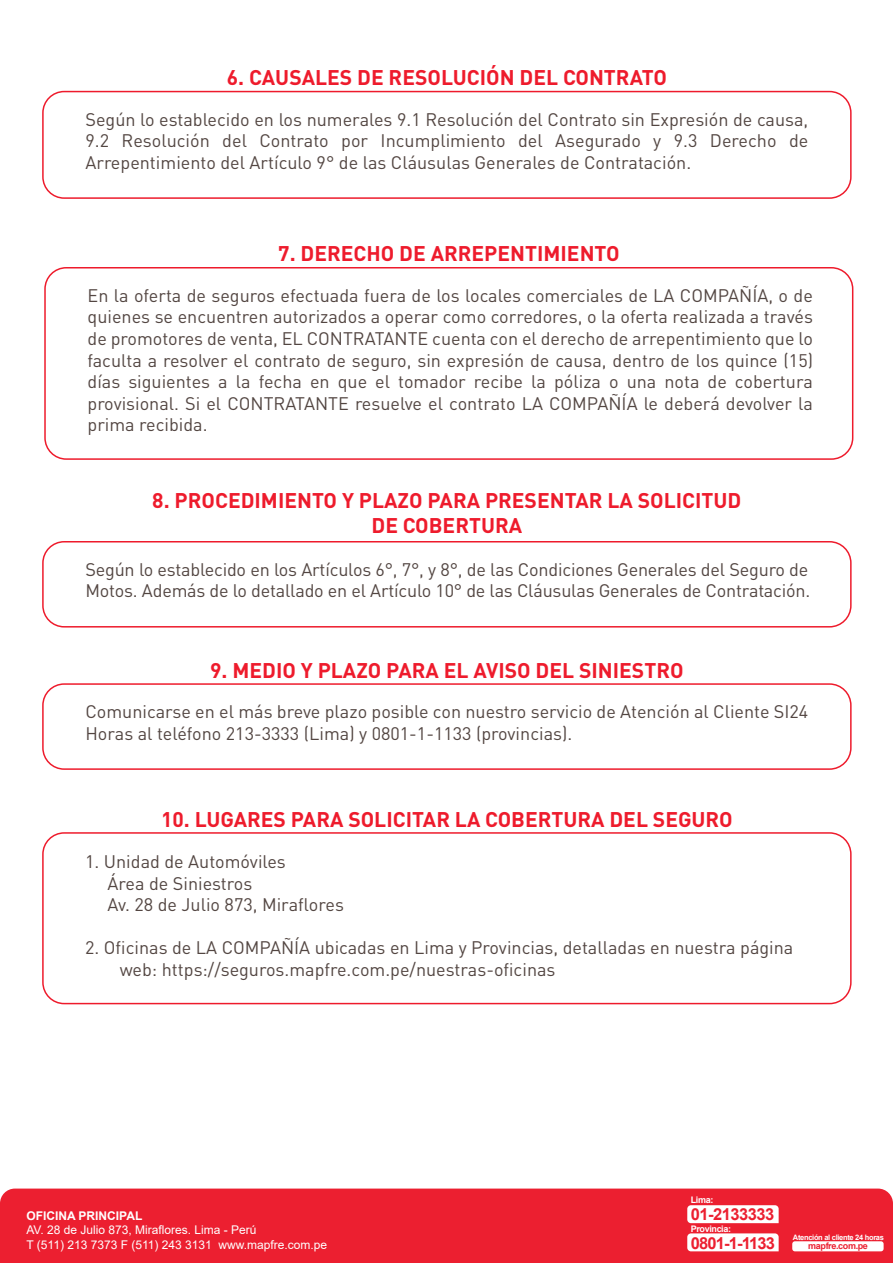
<style>
.page{position:relative;width:893px;height:1263px;background:#fff}
.page>*{position:absolute;margin:0;border:0;box-sizing:border-box;transform-origin:0 0}
.t1{font:700 21px/25.2px "DIN Pro";color:#ee1b2c;text-align:center}
.t2{font:18px/21.6px "DIN Pro";color:#534642}
.t3{font:700 16.5px/28.7px "Arial";letter-spacing:-.03em;color:#ec1f30}
.t4{font:12px/14.4px "Arial";color:#fff}
.t5{font:700 12px "Arial";color:#fff}
.t6{font:700 9px "Arial";letter-spacing:-.04em;color:#fff}
.t7{font:700 9px "Arial";letter-spacing:-.04em;color:#ec1f30}
.t8{font:700 7.5px "Arial";letter-spacing:-.04em;color:#fff}
</style>
<div class="page">
<div style="left:42px;top:832px;width:810px;height:172px;border:2px solid #ee1b2c;border-radius:21px"></div>
<div style="left:0;top:1188px;width:893px;height:75px;background:#ec1f30"></div>
<div style="left:792px;top:1241px;width:92px;height:10px;background:#fff;border-radius:3px"></div>
<svg style="left:687px;top:1233px;width:92px;height:18px"></svg>
<svg style="left:687px;top:1205px;width:92px;height:18px"></svg>
<div style="left:42px;top:683px;width:810px;height:87px;border:2px solid #ee1b2c;border-radius:21px"></div>
<div style="left:42px;top:91px;width:810px;height:108px;border:2px solid #ee1b2c;border-radius:21px"></div>
<div style="left:42px;top:541px;width:810px;height:86px;border:2px solid #ee1b2c;border-radius:21px"></div>
<div style="left:44px;top:267px;width:809px;height:193px;border:2px solid #ee1b2c;border-radius:21px"></div>
<p class="t1" style="left:227px;top:64px;width:441px">6. CAUSALES DE RESOLUCIÓN DEL CONTRATO</p>
<p class="t2" style="left:85px;top:108px;width:724px;text-align:justify">Según lo establecido en los numerales 9.1 Resolución del Contrato sin Expresión de causa, 9.2 Resolución del Contrato por Incumplimiento del Asegurado y 9.3 Derecho de Arrepentimiento del Artículo 9° de las Cláusulas Generales de Contratación.</p>
<p class="t1" style="left:278px;top:240px;width:343px">7. DERECHO DE ARREPENTIMIENTO</p>
<p class="t2" style="left:88px;top:284px;width:727px;text-align:justify">En la oferta de seguros efectuada fuera de los locales comerciales de LA COMPAÑÍA, o de quienes se encuentren autorizados a operar como corredores, o la oferta realizada a través de promotores de venta, EL CONTRATANTE cuenta con el derecho de arrepentimiento que lo faculta a resolver el contrato de seguro, sin expresión de causa, dentro de los quince (15) días siguientes a la fecha en que el tomador recibe la póliza o una nota de cobertura provisional. Si el CONTRATANTE resuelve el contrato LA COMPAÑÍA le deberá devolver la prima recibida.</p>
<p class="t1" style="left:152px;top:487px;width:591px">8. PROCEDIMIENTO Y PLAZO PARA PRESENTAR LA SOLICITUD<br>DE COBERTURA</p>
<p class="t2" style="left:85px;top:558px;width:726px">Según lo establecido en los Artículos 6°, 7°, y 8°, de las Condiciones Generales del Seguro de<br>Motos. Además de lo detallado en el Artículo 10° de las Cláusulas Generales de Contratación.</p>
<p class="t1" style="left:210px;top:657px;width:475px">9. MEDIO Y PLAZO PARA EL AVISO DEL SINIESTRO</p>
<p class="t2" style="left:85px;top:700px;width:724px">Comunicarse en el más breve plazo posible con nuestro servicio de Atención al Cliente SI24<br>Horas al teléfono 213-3333 (Lima) y 0801-1-1133 (provincias).</p>
<p class="t1" style="left:161px;top:805px;width:573px">10. LUGARES PARA SOLICITAR LA COBERTURA DEL SEGURO</p>
<p class="t2" style="left:108px;top:850px;width:238px;text-indent:-22px">1. Unidad de Automóviles<br>Área de Siniestros<br>Av. 28 de Julio 873, Miraflores</p>
<p class="t2" style="left:120px;top:936px;width:675px;text-indent:-35px">2. Oficinas de LA COMPAÑÍA ubicadas en Lima y Provincias, detalladas en nuestra página web: https://seguros.mapfre.com.pe/nuestras-oficinas</p>
<p class="t6" style="left:691px;top:1194px;width:24px">Lima:</p>
<p class="t6" style="left:691px;top:1222px;width:42px">Provincia:</p>
<p class="t3" style="left:691px;top:1200px;width:86px">01-2133333<br>0801-1-1133</p>
<p class="t5" style="left:26px;top:1207px;width:117px">OFICINA PRINCIPAL</p>
<p class="t4" style="left:26px;top:1223px;width:302px">AV. 28 de Julio 873, Miraflores. Lima - Perú<br>T (511) 213 7373 F (511) 243 3131 www.mapfre.com.pe</p>
<p class="t8" style="left:793px;top:1232px;width:93px">Atención al cliente 24 horas</p>
<p class="t7" style="left:808px;top:1239px;width:61px">mapfre.com.pe</p>
</div>
